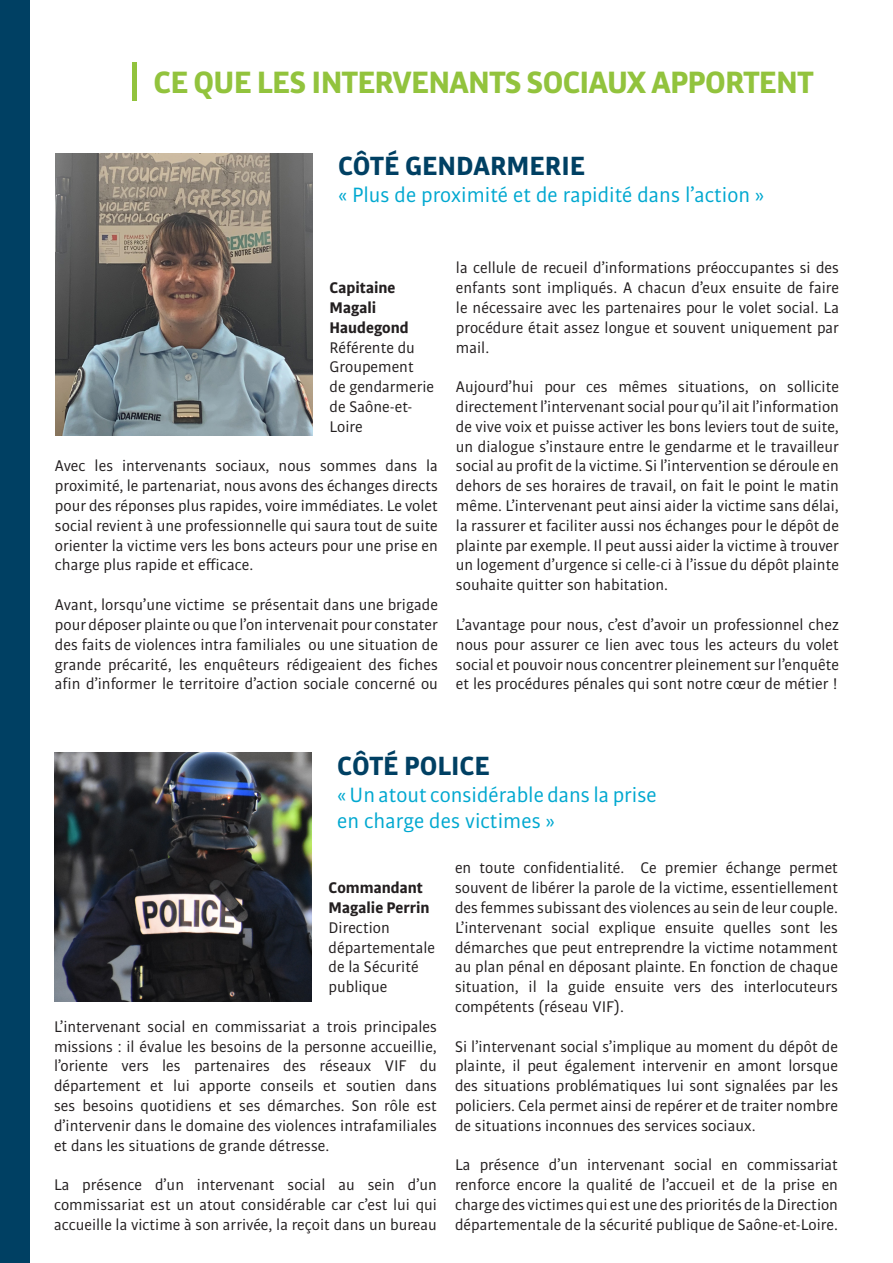
<style>
.page{position:relative;width:893px;height:1263px;background:#fff}
.page>*{position:absolute;margin:0;border:0;box-sizing:border-box;transform-origin:0 0}
.t1{font:700 33px "Bulo";letter-spacing:-.02em;color:#92c33d}
.t2{font:700 28.2px "Bulo";color:#004063}
.t3{font:22.2px "Bulo";color:#00a8d0}
.t4{font:16.5px/19.8px "Bulo";color:#231f20;text-align:justify}
.t5{font:700 16.5px/19.8px "Bulo";color:#231f20}
</style>
<div class="page">
<div style="left:0;top:0;width:30px;height:1263px;background:#004063"></div>
<hr style="left:132px;top:63px;width:4px;height:38px;background:#92c33d">
<img style="left:55px;top:153px;width:258px;height:282px">
<img style="left:54px;top:753px;width:258px;height:249px">
<p class="t1" style="left:154px;top:61px;width:661px">CE QUE LES INTERVENANTS SOCIAUX APPORTENT</p>
<p class="t2" style="left:338px;top:148px;width:248px">CÔTÉ GENDARMERIE</p>
<p class="t3" style="left:338px;top:181px;width:428px">« Plus de proximité et de rapidité dans l’action »</p>
<p class="t5" style="left:330px;top:277px;width:81px">Capitaine<br>Magali<br>Haudegond</p>
<p class="t4" style="left:330px;top:337px;width:87px">Référente du<br>Groupement</p>
<p class="t4" style="left:330px;top:377px;width:106px;text-align:left">de gendarmerie de Saône-et-<br>Loire</p>
<p class="t4" style="left:55px;top:456px;width:385px">Avec les intervenants sociaux, nous sommes dans la proximité, le partenariat, nous avons des échanges directs pour des réponses plus rapides, voire immédiates. Le volet social revient à une professionnelle qui saura tout de suite orienter la victime vers les bons acteurs pour une prise en charge plus rapide et efficace.</p>
<p class="t4" style="left:55px;top:594px;width:385px">Avant, lorsqu’une victime se présentait dans une brigade pour déposer plainte ou que l’on intervenait pour constater des faits de violences intra familiales ou une situation de grande précarité, les enquêteurs rédigeaient des fiches afin d’informer le territoire d’action sociale concerné ou</p>
<p class="t4" style="left:456px;top:258px;width:385px">la cellule de recueil d’informations préoccupantes si des enfants sont impliqués. A chacun d’eux ensuite de faire le nécessaire avec les partenaires pour le volet social. La procédure était assez longue et souvent uniquement par mail.</p>
<p class="t4" style="left:456px;top:377px;width:385px">Aujourd’hui pour ces mêmes situations, on sollicite directement l’intervenant social pour qu’il ait l’information de vive voix et puisse activer les bons leviers tout de suite, un dialogue s’instaure entre le gendarme et le travailleur social au profit de la victime. Si l’intervention se déroule en dehors de ses horaires de travail, on fait le point le matin même. L’intervenant peut ainsi aider la victime sans délai, la rassurer et faciliter aussi nos échanges pour le dépôt de plainte par exemple. Il peut aussi aider la victime à trouver un logement d’urgence si celle-ci à l’issue du dépôt plainte souhaite quitter son habitation.</p>
<p class="t4" style="left:456px;top:614px;width:385px">L’avantage pour nous, c’est d’avoir un professionnel chez nous pour assurer ce lien avec tous les acteurs du volet social et pouvoir nous concentrer pleinement sur l’enquête et les procédures pénales qui sont notre cœur de métier !</p>
<p class="t2" style="left:337px;top:748px;width:154px">CÔTÉ POLICE</p>
<p class="t3" style="left:337px;top:781px;width:321px">« Un atout considérable dans la prise</p>
<p class="t3" style="left:337px;top:807px;width:219px">en charge des victimes »</p>
<p class="t5" style="left:329px;top:877px;width:102px">Commandant<br>Magalie Perrin</p>
<p class="t4" style="left:329px;top:917px;width:108px;text-align:left">Direction départementale de la Sécurité publique</p>
<p class="t4" style="left:54px;top:1016px;width:385px">L’intervenant social en commissariat a trois principales missions : il évalue les besoins de la personne accueillie, l’oriente vers les partenaires des réseaux VIF du département et lui apporte conseils et soutien dans ses besoins quotidiens et ses démarches. Son rôle est d’intervenir dans le domaine des violences intrafamiliales et dans les situations de grande détresse.</p>
<p class="t4" style="left:54px;top:1174px;width:385px">La présence d’un intervenant social au sein d’un commissariat est un atout considérable car c’est lui qui accueille la victime à son arrivée, la reçoit dans un bureau</p>
<p class="t4" style="left:455px;top:858px;width:385px">en toute confidentialité. Ce premier échange permet souvent de libérer la parole de la victime, essentiellement des femmes subissant des violences au sein de leur couple.</p>
<p class="t4" style="left:455px;top:917px;width:385px">L’intervenant social explique ensuite quelles sont les démarches que peut entreprendre la victime notamment au plan pénal en déposant plainte. En fonction de chaque situation, il la guide ensuite vers des interlocuteurs compétents (réseau VIF).</p>
<p class="t4" style="left:455px;top:1036px;width:385px">Si l’intervenant social s’implique au moment du dépôt de plainte, il peut également intervenir en amont lorsque des situations problématiques lui sont signalées par les policiers. Cela permet ainsi de repérer et de traiter nombre de situations inconnues des services sociaux.</p>
<p class="t4" style="left:455px;top:1155px;width:384px">La présence d’un intervenant social en commissariat renforce encore la qualité de l’accueil et de la prise en charge des victimes qui est une des priorités de la Direction départementale de la sécurité publique de Saône-et-Loire.</p>
</div>
